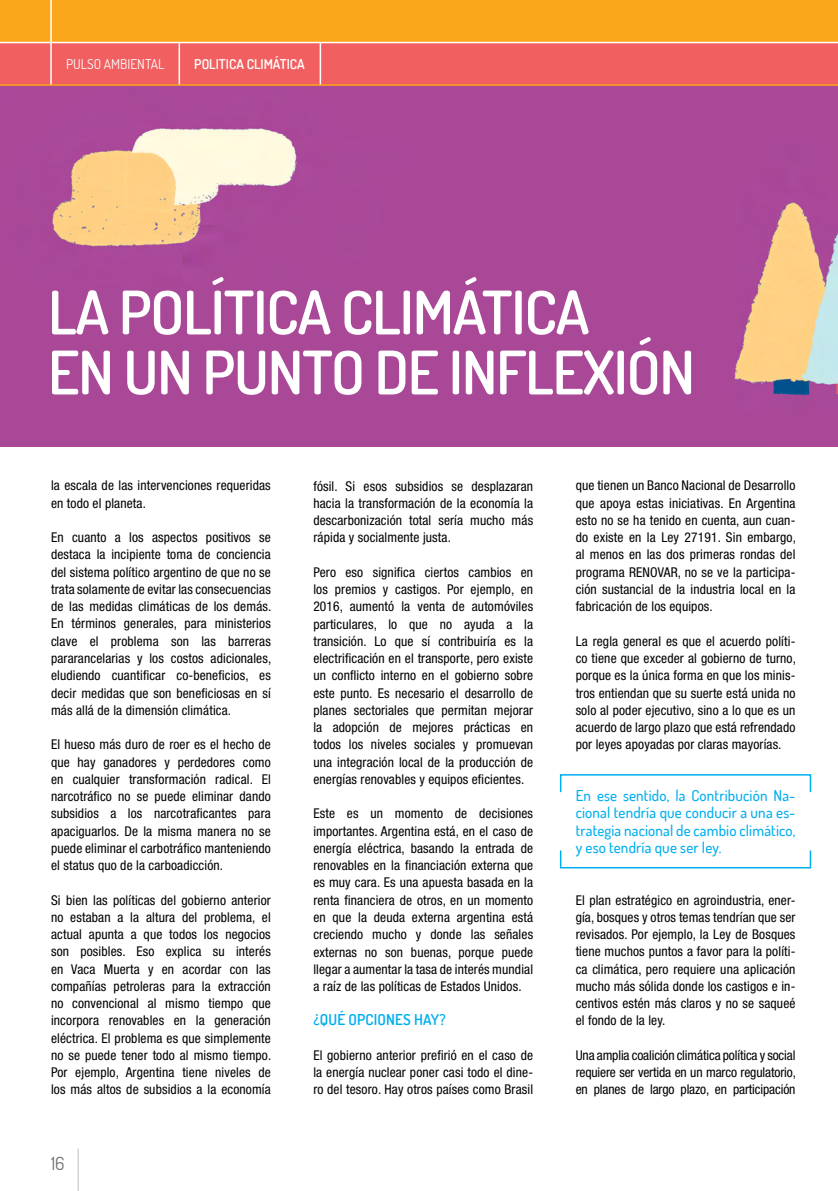
<style>
.page{position:relative;width:838px;height:1191px;background:#fff}
.page>*{position:absolute;margin:0;border:0;box-sizing:border-box;transform-origin:0 0}
.t1{font:600 60px/60px "Dosis";letter-spacing:-.02em;color:#fff}
.t2{font:18px "Dosis";color:#6d6e71}
.t3{font:500 15px/17.2px "Dosis";letter-spacing:.01em;color:#00aeef;text-align:justify}
.t4{font:600 15px "Dosis";color:#00aeef}
.t5{font:condensed 13.5px/17.2px "Helvetica Neue LT Std";letter-spacing:.01em;color:#000;text-align:justify}
.t6{font:600 13.5px "Dosis";color:#fff}
.t7{font:13.5px "Dosis";color:#fff}
</style>
<div class="page">
<img style="left:0;top:86px;width:838px;height:360px">
<div style="left:0;top:43px;width:838px;height:42px;background:#f15f60"></div>
<hr style="left:78px;top:1148px;width:1px;height:43px;background:#bcbec0">
<div style="left:0;top:0;width:838px;height:43px;background:#faa61a"></div>
<hr style="left:0;top:42px;width:838px;height:1px;background:#fff">
<hr style="left:50px;top:0;width:2px;height:85px;background:#fff">
<hr style="left:178px;top:43px;width:2px;height:42px;background:#fff">
<div style="left:560px;top:774px;width:251px;height:19px;border:2px solid #00aeef"></div>
<div style="left:560px;top:849px;width:251px;height:19px;border:2px solid #00aeef"></div>
<hr style="left:320px;top:43px;width:1px;height:42px;background:#fff">
<hr style="left:0;top:84px;width:838px;height:2px;background:#faa61a">
<p class="t7" style="left:66px;top:55px;width:100px">PULSO AMBIENTAL</p>
<p class="t6" style="left:194px;top:55px;width:112px">POLITICA CLIMÁTICA</p>
<h1 class="t1" style="left:48px;top:281px;width:648px">LA POLÍTICA CLIMÁTICA<br>EN UN PUNTO DE INFLEXIÓN</h1>
<p class="t5" style="left:51px;top:477px;width:221px">la escala de las intervenciones requeridas en todo el planeta.</p>
<p class="t5" style="left:51px;top:528px;width:222px">En cuanto a los aspectos positivos se destaca la incipiente toma de conciencia del sistema político argentino de que no se trata solamente de evitar las consecuencias de las medidas climáticas de los demás.<br>En términos generales, para ministerios clave el problema son las barreras pararancelarias y los costos adicionales, eludiendo cuantificar co-beneficios, es decir medidas que son beneficiosas en sí más allá de la dimensión climática.</p>
<p class="t5" style="left:51px;top:736px;width:221px">El hueso más duro de roer es el hecho de que hay ganadores y perdedores como en cualquier transformación radical. El narcotráfico no se puede eliminar dando subsidios a los narcotraficantes para apaciguarlos. De la misma manera no se puede eliminar el carbotráfico manteniendo el status quo de la carboadicción.</p>
<p class="t5" style="left:51px;top:891px;width:222px">Si bien las políticas del gobierno anterior no estaban a la altura del problema, el actual apunta a que todos los negocios son posibles. Eso explica su interés en Vaca Muerta y en acordar con las compañías petroleras para la extracción no convencional al mismo tiempo que incorpora renovables en la generación eléctrica. El problema es que simplemente no se puede tener todo al mismo tiempo.<br>Por ejemplo, Argentina tiene niveles de los más altos de subsidios a la economía</p>
<h2 class="t2" style="left:51px;top:1151px;width:15px">16</h2>
<p class="t5" style="left:313px;top:477px;width:221px">fósil. Si esos subsidios se desplazaran hacia la transformación de la economía la descarbonización total sería mucho más rápida y socialmente justa.</p>
<p class="t5" style="left:313px;top:563px;width:221px">Pero eso significa ciertos cambios en los premios y castigos. Por ejemplo, en 2016, aumentó la venta de automóviles particulares, lo que no ayuda a la transición. Lo que sí contribuiría es la electrificación en el transporte, pero existe un conflicto interno en el gobierno sobre este punto. Es necesario el desarrollo de planes sectoriales que permitan mejorar la adopción de mejores prácticas en todos los niveles sociales y promuevan una integración local de la producción de energías renovables y equipos eficientes.</p>
<p class="t5" style="left:313px;top:805px;width:221px">Este es un momento de decisiones importantes. Argentina está, en el caso de energía eléctrica, basando la entrada de renovables en la financiación externa que es muy cara. Es una apuesta basada en la renta financiera de otros, en un momento en que la deuda externa argentina está creciendo mucho y donde las señales externas no son buenas, porque puede llegar a aumentar la tasa de interés mundial a raíz de las políticas de Estados Unidos.</p>
<p class="t4" style="left:313px;top:1010px;width:44px">¿QUÉ OPCIONES</p>
<p class="t4" style="left:414px;top:1010px;width:33px">HAY ?</p>
<p class="t5" style="left:313px;top:1046px;width:221px">El gobierno anterior prefirió en el caso de la energía nuclear poner casi todo el dine&shy;ro del tesoro. Hay otros países como Brasil</p>
<p class="t5" style="left:575px;top:477px;width:222px">que tienen un Banco Nacional de Desarrollo que apoya estas iniciativas. En Argentina esto no se ha tenido en cuenta, aun cuan&shy;do existe en la Ley 27191. Sin embargo, al menos en las dos primeras rondas del programa RENOVAR, no se ve la participa&shy;ción sustancial de la industria local en la fabricación de los equipos.</p>
<p class="t5" style="left:575px;top:632px;width:222px">La regla general es que el acuerdo políti&shy;co tiene que exceder al gobierno de turno, porque es la única forma en que los minis&shy;tros entiendan que su suerte está unida no solo al poder ejecutivo, sino a lo que es un acuerdo de largo plazo que está refrendado por leyes apoyadas por claras mayorías.</p>
<p class="t3" style="left:575px;top:786px;width:221px">En ese sentido, la Contribución Na&shy;cional tendría que conducir a una es&shy;trategia nacional de cambio climático, y eso tendría que ser ley.</p>
<p class="t5" style="left:575px;top:891px;width:221px">El plan estratégico en agroindustria, ener&shy;gía, bosques y otros temas tendrían que ser revisados. Por ejemplo, la Ley de Bosques tiene muchos puntos a favor para la políti&shy;ca climática, pero requiere una aplicación mucho más sólida donde los castigos e in&shy;centivos estén más claros y no se saqueé el fondo de la ley.</p>
<p class="t5" style="left:575px;top:1046px;width:222px">Una amplia coalición climática política y social requiere ser vertida en un marco regulatorio, en planes de largo plazo, en participación</p>
</div>
